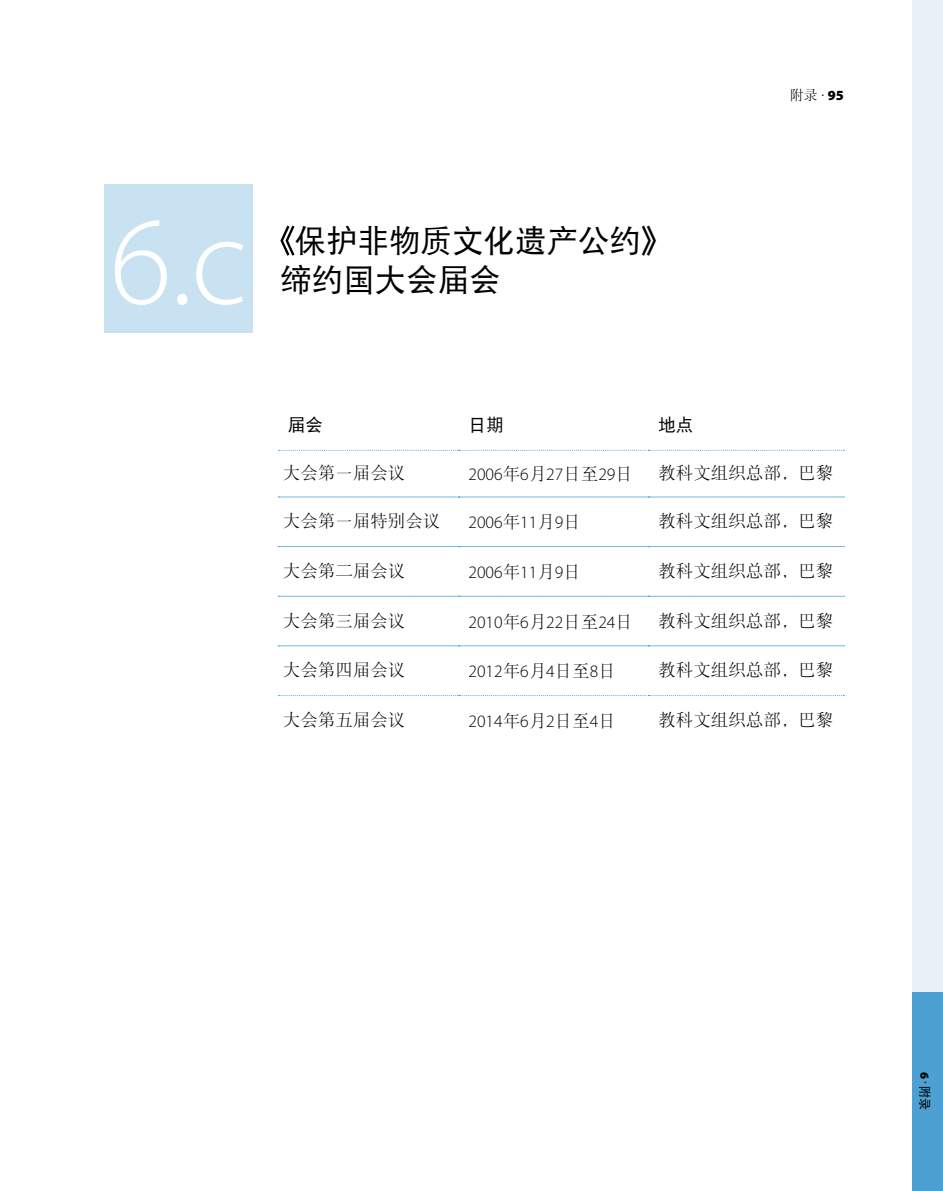
<style>
.page{position:relative;width:943px;height:1191px;background:#fff}
.page>*{position:absolute;margin:0;border:0;box-sizing:border-box;transform-origin:0 0}
.t1{font:300 126px "Myriad Pro";color:#fff}
.Ch_Titre_numéroté__6{font:31.5px/38.5px "DFP Hei W5";color:#000}
._6_c_Ch_texte_couran{font:17.5px "DFP Song W3";color:#000}
._6_c_Ch_texte_couran-2{font:300 17.5px "Myriad Pro";color:#000}
._6_a_Ch_texte_couran{font:17.5px "DFP Hei W5";color:#000}
.t2{font:14px "DFP Song W3";color:#000}
.t3{font:12.25px "DFP Hei W5";color:#000}
.t4{font:12.25px "Myriad Pro";color:#000}
.s1{font-family:"Myriad Pro";font-weight:900}
.s2{font-family:"DFP Song W3";font-weight:400}
</style>
<div class="page">
<div style="left:912px;top:0;width:31px;height:1191px;background:#e9f0f8"></div>
<div style="left:912px;top:992px;width:31px;height:199px;background:#4ca1d2"></div>
<div style="left:104px;top:184px;width:149px;height:148px;background:#c9e2f1"></div>
<svg style="left:280px;top:226px;width:14px;height:30px"></svg>
<svg style="left:278px;top:497px;width:566px;height:1px"></svg>
<svg style="left:278px;top:546px;width:566px;height:1px"></svg>
<svg style="left:278px;top:596px;width:566px;height:1px"></svg>
<svg style="left:278px;top:645px;width:566px;height:1px"></svg>
<svg style="left:278px;top:450px;width:566px;height:1px"></svg>
<svg style="left:278px;top:695px;width:566px;height:1px"></svg>
<p class="t1" style="left:110px;top:186px;width:139px">6.c</p>
<p class="Ch_Titre_numéroté__6" style="left:280px;top:221px;width:394px;text-indent:14px">保护非物质文化遗产公约》缔约国大会届会</p>
<p class="t2" style="left:790px;top:87px;width:55px">附录.<span class="s1">95</span></p>
<p class="_6_a_Ch_texte_couran" style="left:288px;top:415px;width:36px">届会</p>
<p class="_6_a_Ch_texte_couran" style="left:468px;top:415px;width:36px">日期</p>
<p class="_6_a_Ch_texte_couran" style="left:658px;top:415px;width:36px">地点</p>
<p class="_6_c_Ch_texte_couran" style="left:283px;top:463px;width:124px">大会第一届会议</p>
<p class="_6_c_Ch_texte_couran-2" style="left:468px;top:464px;width:166px">2006<span class="s2">年</span>6<span class="s2">月</span>27<span class="s2">日至</span>29<span class="s2">日</span></p>
<p class="_6_c_Ch_texte_couran" style="left:658px;top:463px;width:176px">教科文组织总部，巴黎</p>
<p class="_6_c_Ch_texte_couran" style="left:283px;top:511px;width:159px">大会第一届特别会议</p>
<p class="_6_c_Ch_texte_couran-2" style="left:468px;top:512px;width:114px">2006<span class="s2">年</span>11<span class="s2">月</span>9<span class="s2">日</span></p>
<p class="_6_c_Ch_texte_couran" style="left:658px;top:511px;width:176px">教科文组织总部，巴黎</p>
<p class="_6_c_Ch_texte_couran" style="left:283px;top:561px;width:124px">大会第二届会议</p>
<p class="_6_c_Ch_texte_couran-2" style="left:468px;top:561px;width:114px">2006<span class="s2">年</span>11<span class="s2">月</span>9<span class="s2">日</span></p>
<p class="_6_c_Ch_texte_couran" style="left:658px;top:561px;width:176px">教科文组织总部，巴黎</p>
<p class="_6_c_Ch_texte_couran" style="left:283px;top:611px;width:124px">大会第三届会议</p>
<p class="_6_c_Ch_texte_couran-2" style="left:468px;top:611px;width:166px">2010<span class="s2">年</span>6<span class="s2">月</span>22<span class="s2">日至</span>24<span class="s2">日</span></p>
<p class="_6_c_Ch_texte_couran" style="left:658px;top:611px;width:176px">教科文组织总部，巴黎</p>
<p class="_6_c_Ch_texte_couran" style="left:283px;top:660px;width:124px">大会第四届会议</p>
<p class="_6_c_Ch_texte_couran-2" style="left:468px;top:661px;width:149px">2012<span class="s2">年</span>6<span class="s2">月</span>4<span class="s2">日至</span>8<span class="s2">日</span></p>
<p class="_6_c_Ch_texte_couran" style="left:658px;top:660px;width:176px">教科文组织总部，巴黎</p>
<p class="_6_c_Ch_texte_couran" style="left:283px;top:710px;width:124px">大会第五届会议</p>
<p class="_6_c_Ch_texte_couran-2" style="left:468px;top:710px;width:149px">2014<span class="s2">年</span>6<span class="s2">月</span>2<span class="s2">日至</span>4<span class="s2">日</span></p>
<p class="_6_c_Ch_texte_couran" style="left:658px;top:710px;width:176px">教科文组织总部，巴黎</p>
<p class="t3" style="left:931px;top:1071px;width:41px;rotate:90deg"><span class="s1">6</span> 附录</p>
<p class="t4" style="left:936px;top:1081px;width:4px;rotate:90deg">.</p>
</div>
